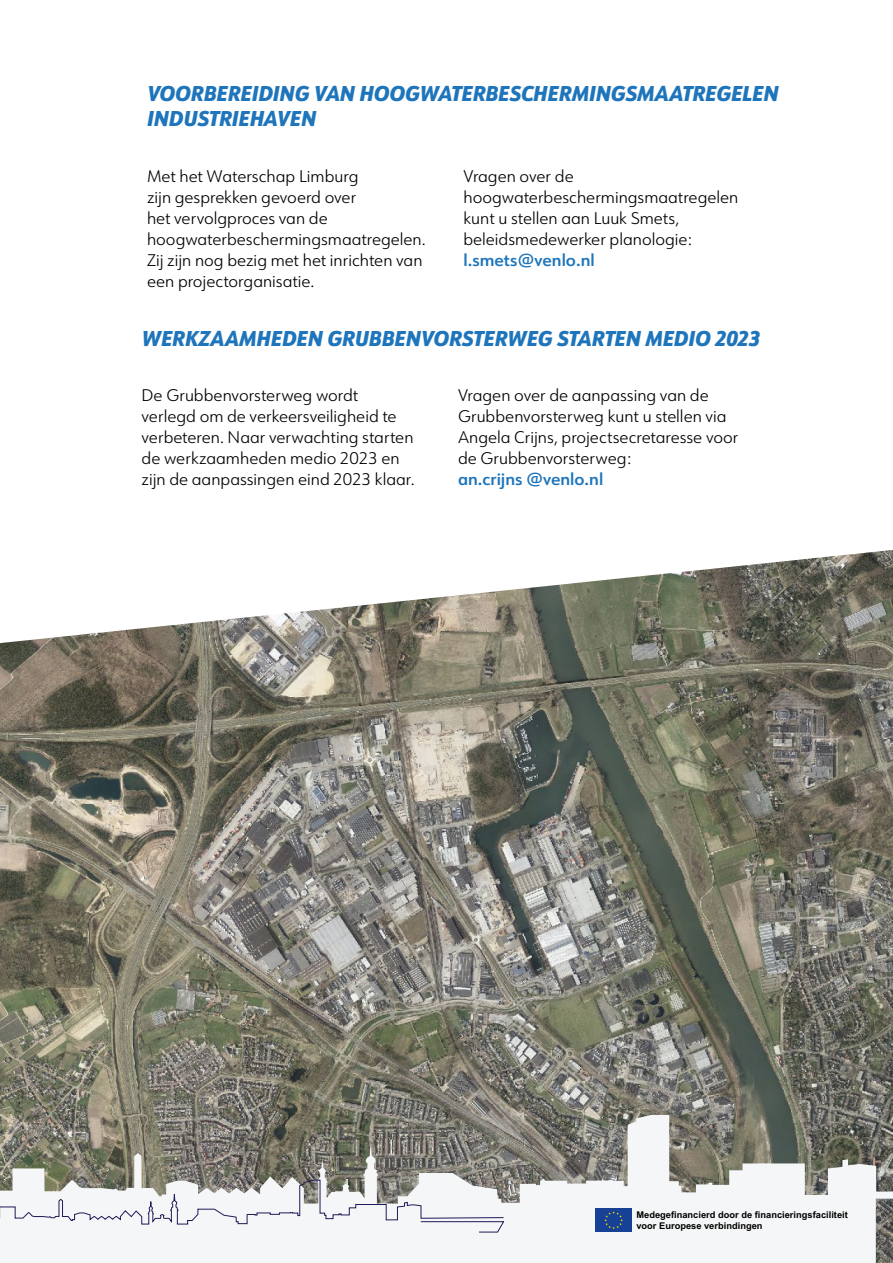
<style>
.page{position:relative;width:893px;height:1263px;background:#fff}
.page>*{position:absolute;margin:0;border:0;box-sizing:border-box;transform-origin:0 0}
.t1{font:italic 800 21px/25.2px "URW Form Semi Cond";color:#1e75bb}
.t2{font:300 16.5px/21px "URW Form";color:#000}
.t3{font:600 16.5px "URW Form";color:#1e75bb}
.t4{font:700 9.3px/11.1px "Arial";color:#000}
</style>
<div class="page">
<img style="left:0;top:550px;width:893px;height:565px">
<svg style="left:0;top:1115px;width:893px;height:148px"></svg>
<svg style="left:0;top:1180px;width:504px;height:52px"></svg>
<div style="left:595px;top:1208px;width:37px;height:24px;background:#164194"></div>
<svg style="left:604px;top:1211px;width:19px;height:18px"></svg>
<p class="t1" style="left:147px;top:80px;width:633px">VOORBEREIDING VAN HOOGWATERBESCHERMINGSMAATREGELEN<br>INDUSTRIEHAVEN</p>
<p class="t2" style="left:147px;top:165px;width:280px">Met het Waterschap Limburg<br>zijn gesprekken gevoerd over<br>het vervolgproces van de hoogwaterbeschermingsmaatregelen.<br>Zij zijn nog bezig met het inrichten van een projectorganisatie.</p>
<p class="t2" style="left:463px;top:165px;width:276px">Vragen over de hoogwaterbeschermingsmaatregelen kunt u stellen aan Luuk Smets, beleidsmedewerker planologie:</p>
<p class="t3" style="left:463px;top:248px;width:133px">l.smets@venlo.nl</p>
<p class="t1" style="left:142px;top:325px;width:620px">WERKZAAMHEDEN GRUBBENVORSTERWEG STARTEN MEDIO 2023</p>
<p class="t2" style="left:142px;top:384px;width:275px">De Grubbenvorsterweg wordt verlegd om de verkeersveiligheid te verbeteren. Naar verwachting starten de werkzaamheden medio 2023 en zijn de aanpassingen eind 2023 klaar.</p>
<p class="t2" style="left:458px;top:385px;width:282px">Vragen over de aanpassing van de Grubbenvorsterweg kunt u stellen via Angela Crijns, projectsecretaresse voor de Grubbenvorsterweg:</p>
<p class="t3" style="left:458px;top:468px;width:147px">an.crijns @venlo.nl</p>
<p class="t4" style="left:636px;top:1209px;width:213px">Medegefinancierd door de financieringsfaciliteit voor Europese verbindingen</p>
</div>
